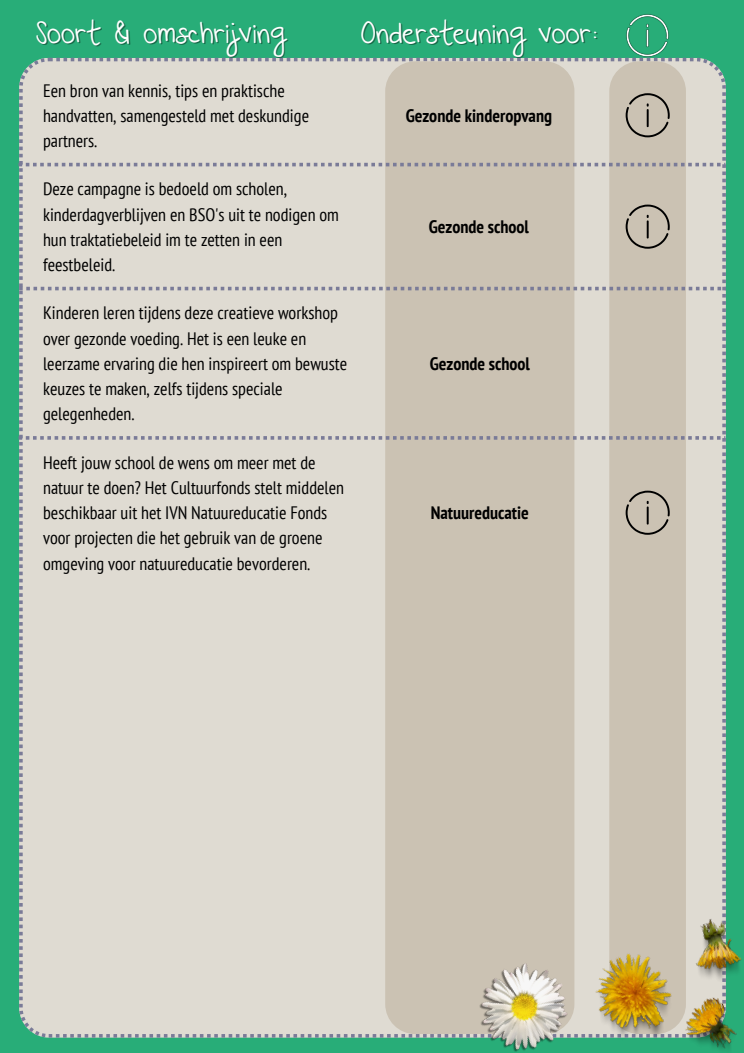
<style>
.page{position:relative;width:744px;height:1053px;background:#fff}
.page>*{position:absolute;margin:0;border:0;box-sizing:border-box;transform-origin:0 0}
.t1{font:28px "Beautiful Every Time";color:#fff}
.t2{font:condensed 18px/25.2px "PT Sans";color:#000}
.t3{font:700 condensed 18px "PT Sans";color:#000}
</style>
<div class="page">
<div style="left:0;top:0;width:744px;height:1052px;background:#28ad78"></div>
<img style="left:626px;top:14px;width:44px;height:44px">
<div style="left:19px;top:58px;width:707px;height:979px;background:#dfdbd2"></div>
<div style="left:385px;top:61px;width:189px;height:972px;background:#cbc2b3;border-radius:30px"></div>
<div style="left:609px;top:61px;width:77px;height:972px;background:#cbc2b3;border-radius:30px"></div>
<svg style="left:626px;top:93px;width:44px;height:44px"></svg>
<svg style="left:626px;top:204px;width:44px;height:45px"></svg>
<svg style="left:626px;top:490px;width:44px;height:44px"></svg>
<img style="left:462px;top:967px;width:58px;height:85px">
<img style="left:520px;top:912px;width:222px;height:139px">
<svg style="left:19px;top:163px;width:706px;height:3px;background:#a8a5ae"></svg>
<svg style="left:19px;top:287px;width:707px;height:3px"></svg>
<svg style="left:19px;top:436px;width:706px;height:3px"></svg>
<h2 class="t1" style="left:36px;top:14px;width:251px">Soort &amp; omschrijving</h2>
<h2 class="t1" style="left:361px;top:14px;width:239px">Ondersteuning voor:</h2>
<h1 class="t2" style="left:43px;top:77px;width:268px">Een bron van kennis, tips en praktische handvatten, samengesteld met deskundige partners.</h1>
<h1 class="t2" style="left:43px;top:176px;width:297px">Deze campagne is bedoeld om scholen, kinderdagverblijven en BSO's uit te nodigen om hun traktatiebeleid im te zetten in een feestbeleid.</h1>
<p class="t2" style="left:43px;top:300px;width:306px">Kinderen leren tijdens deze creatieve workshop over gezonde voeding. Het is een leuke en leerzame ervaring die hen inspireert om bewuste keuzes te maken, zelfs tijdens speciale gelegenheden.</p>
<p class="t2" style="left:43px;top:449px;width:302px">Heeft jouw school de wens om meer met de natuur te doen? Het Cultuurfonds stelt middelen beschikbaar uit het IVN Natuureducatie Fonds voor projecten die het gebruik van de groene omgeving voor natuureducatie bevorderen.</p>
<h2 class="t3" style="left:406px;top:103px;width:148px">Gezonde kinderopvang</h2>
<h2 class="t3" style="left:429px;top:215px;width:102px">Gezonde school</h2>
<p class="t3" style="left:430px;top:351px;width:102px">Gezonde school</p>
<p class="t3" style="left:431px;top:501px;width:100px">Natuureducatie</p>
</div>
